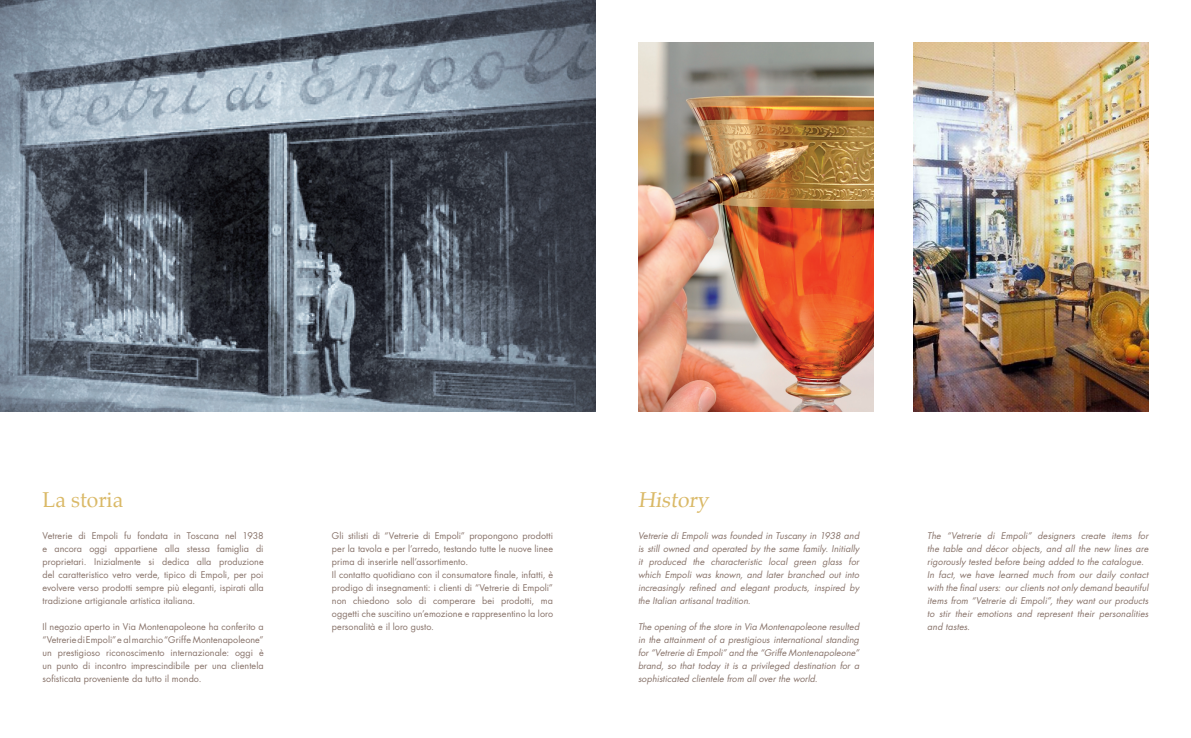
<style>
.page{position:relative;width:1191px;height:738px;background:#fff}
.page>*{position:absolute;margin:0;border:0;box-sizing:border-box;transform-origin:0 0}
.t1{font:21px "Palatino";color:#dab967}
.t2{font:9px/13px "Futura";letter-spacing:.005em;color:#877269;text-align:justify}
.t3{font:italic 9px/13px "Futura";letter-spacing:.005em;color:#877269;text-align:justify}
</style>
<div class="page">
<img style="left:0;top:0;width:595px;height:411px">
<img style="left:638px;top:43px;width:235px;height:368px">
<img style="left:913px;top:43px;width:235px;height:368px">
<p class="t1" style="left:43px;top:482px;width:82px">La storia</p>
<p class="t2" style="left:43px;top:528px;width:223px">Vetrerie di Empoli fu fondata in Toscana nel 1938 e ancora oggi appartiene alla stessa famiglia di proprietari. Inizialmente si dedica alla produzione del caratteristico vetro verde, tipico di Empoli, per poi evolvere verso prodotti sempre più eleganti, ispirati alla tradizione artigianale artistica italiana.</p>
<p class="t2" style="left:43px;top:619px;width:223px">Il negozio aperto in Via Montenapoleone ha conferito a “Vetrerie di Empoli” e al marchio “Griffe Montenapoleone” un prestigioso riconoscimento internazionale: oggi è un punto di incontro imprescindibile per una clientela sofisticata proveniente da tutto il mondo.</p>
<p class="t2" style="left:332px;top:528px;width:223px">Gli stilisti di “Vetrerie di Empoli” propongono prodotti per la tavola e per l’arredo, testando tutte le nuove linee prima di inserirle nell’assortimento.</p>
<p class="t2" style="left:332px;top:567px;width:223px">Il contatto quotidiano con il consumatore finale, infatti, è prodigo di insegnamenti: i clienti di “Vetrerie di Empoli” non chiedono solo di comperare bei prodotti, ma oggetti che suscitino un’emozione e rappresentino la loro personalità e il loro gusto.</p>
<p class="t1" style="left:638px;top:482px;width:77px">History</p>
<p class="t3" style="left:638px;top:528px;width:223px">Vetrerie di Empoli was founded in Tuscany in 1938 and is still owned and operated by the same family. Initially it produced the characteristic local green glass for which Empoli was known, and later branched out into increasingly refined and elegant products, inspired by the Italian artisanal tradition.</p>
<p class="t3" style="left:638px;top:619px;width:223px">The opening of the store in Via Montenapoleone resulted in the attainment of a prestigious international standing for “Vetrerie di Empoli” and the “Griffe Montenapoleone” brand, so that today it is a privileged destination for a sophisticated clientele from all over the world.</p>
<p class="t3" style="left:927px;top:528px;width:223px">The “Vetrerie di Empoli” designers create items for the table and décor objects, and all the new lines are rigorously tested before being added to the catalogue.</p>
<p class="t3" style="left:927px;top:567px;width:223px">In fact, we have learned much from our daily contact with the final users: our clients not only demand beautiful items from “Vetrerie di Empoli”, they want our products to stir their emotions and represent their personalities and tastes.</p>
</div>
